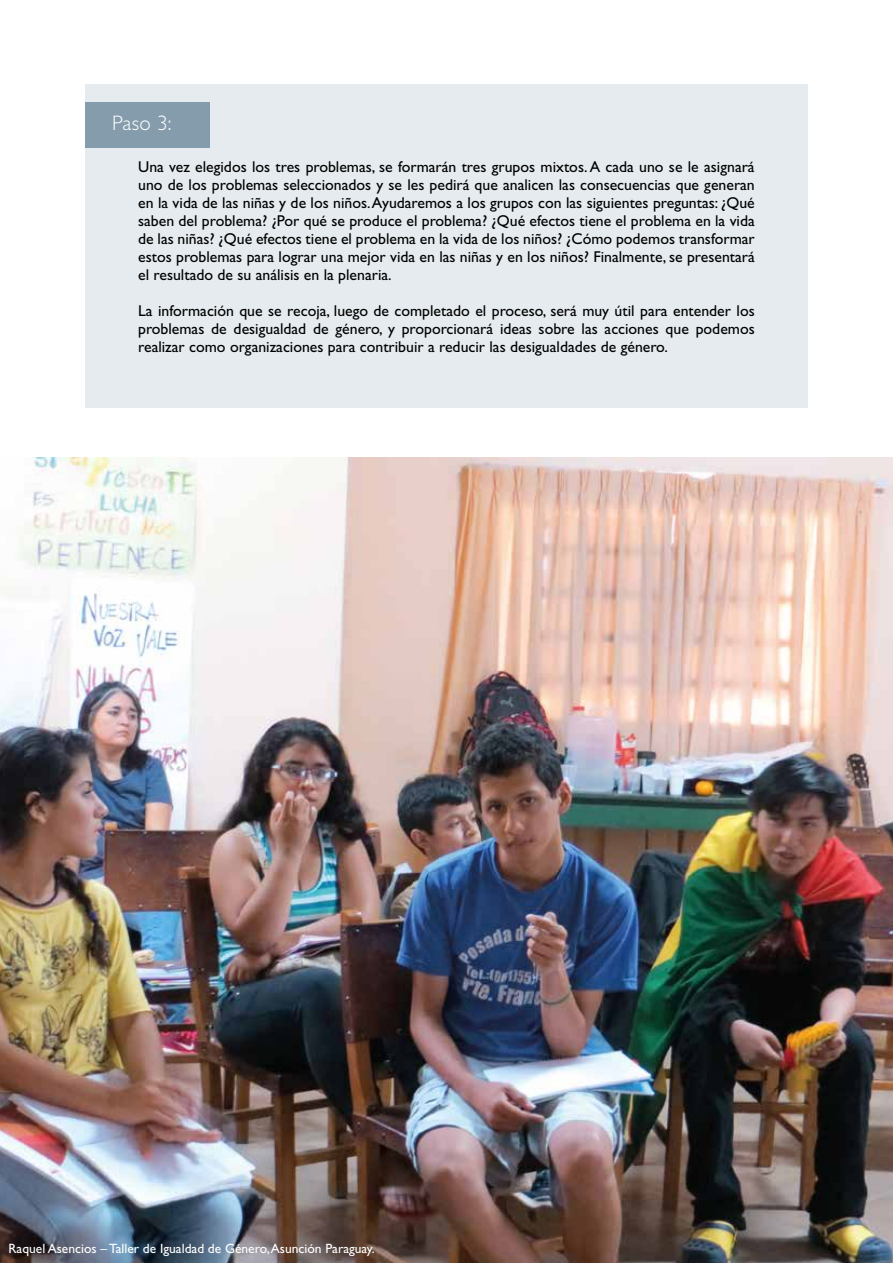
<style>
.page{position:relative;width:893px;height:1263px;background:#fff}
.page>*{position:absolute;margin:0;border:0;box-sizing:border-box;transform-origin:0 0}
.t1{font:300 21px "Gill Sans Std";color:#fff}
.t2{font:15.75px/18px "Gill Sans";color:#000;text-align:justify}
.t3{font:13.5px "Gill Sans";color:#fff}
</style>
<div class="page">
<div style="left:85px;top:84px;width:723px;height:324px;background:#e5ebef"></div>
<div style="left:85px;top:102px;width:124px;height:46px;background:#859cac"></div>
<img style="left:0;top:457px;width:893px;height:806px">
<h1 class="t1" style="left:112px;top:111px;width:61px">Paso 3:</h1>
<p class="t2" style="left:138px;top:158px;width:618px">Una vez elegidos los tres problemas, se formarán tres grupos mixtos. A cada uno se le asignará uno de los problemas seleccionados y se les pedirá que analicen las consecuencias que generan en la vida de las niñas y de los niños. Ayudaremos a los grupos con las siguientes preguntas: ¿Qué saben del problema? ¿Por qué se produce el problema? ¿Qué efectos tiene el problema en la vida de las niñas? ¿Qué efectos tiene el problema en la vida de los niños? ¿Cómo podemos transformar estos problemas para lograr una mejor vida en las niñas y en los niños? Finalmente, se presentará el resultado de su análisis en la plenaria.</p>
<p class="t2" style="left:138px;top:302px;width:618px">La información que se recoja, luego de completado el proceso, será muy útil para entender los problemas de desigualdad de género, y proporcionará ideas sobre las acciones que podemos realizar como organizaciones para contribuir a reducir las desigualdades de género.</p>
<p class="t3" style="left:9px;top:1240px;width:368px">Raquel Asencios – Taller de Igualdad de Género, Asunción Paraguay.</p>
</div>
